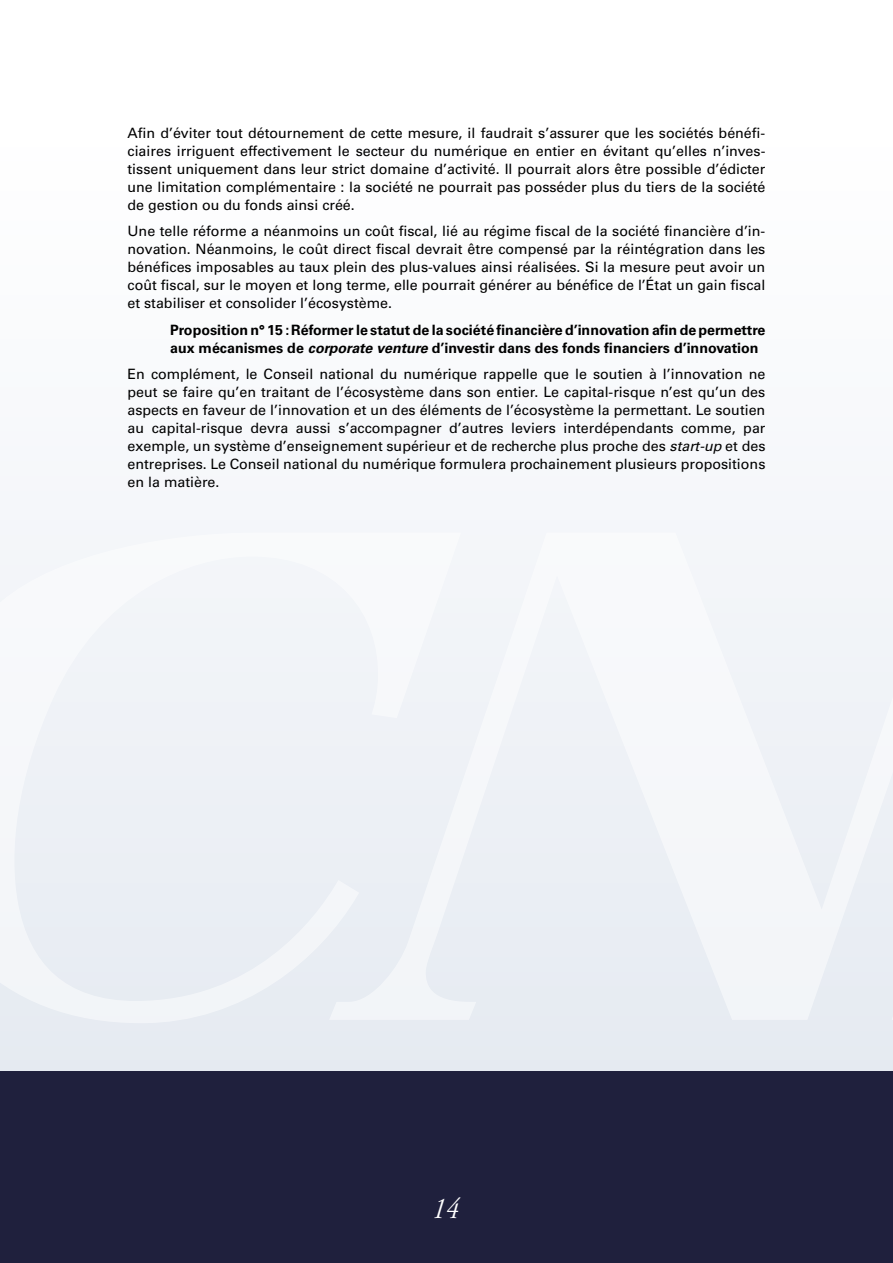
<style>
.page{position:relative;width:893px;height:1263px;background:#fff}
.page>*{position:absolute;margin:0;border:0;box-sizing:border-box;transform-origin:0 0}
.t1{font:italic 300 condensed 30px "Garamond LT";color:#fff}
.t2{font:14.25px/18px "Univers LT";color:#000;text-align:justify}
.t3{font:700 14.25px/18px "Univers LT";color:#000}
.s1{font-style:italic}
</style>
<div class="page">
<svg style="left:0;top:520px;width:893px;height:551px"></svg>
<div style="left:0;top:1071px;width:893px;height:192px;background:#1f203d"></div>
<svg style="left:0;top:533px;width:461px;height:490px;fill:#eff2f6"></svg>
<svg style="left:329px;top:533px;width:564px;height:487px;fill:#f1f3f8"></svg>
<p class="t2" style="left:128px;top:124px;width:639px">Afin d’éviter tout détournement de cette mesure, il faudrait s’assurer que les sociétés bénéfi&shy;ciaires irriguent effectivement le secteur du numérique en entier en évitant qu’elles n’inves&shy;tissent uniquement dans leur strict domaine d’activité. Il pourrait alors être possible d’édicter une limitation complémentaire : la société ne pourrait pas posséder plus du tiers de la société de gestion ou du fonds ainsi créé.</p>
<p class="t2" style="left:128px;top:222px;width:639px">Une telle réforme a néanmoins un coût fiscal, lié au régime fiscal de la société financière d’in&shy;novation. Néanmoins, le coût direct fiscal devrait être compensé par la réintégration dans les bénéfices imposables au taux plein des plus-values ainsi réalisées. Si la mesure peut avoir un coût fiscal, sur le moyen et long terme, elle pourrait générer au bénéfice de l’État un gain fiscal et stabiliser et consolider l’écosystème.</p>
<p class="t3" style="left:170px;top:321px;width:597px">Proposition n° 15 : Réformer le statut de la société financière d’innovation afin de permettre aux mécanismes de <span class="s1">corporate venture</span> d’investir dans des fonds financiers d’innovation</p>
<p class="t2" style="left:128px;top:365px;width:639px">En complément, le Conseil national du numérique rappelle que le soutien à l’innovation ne peut se faire qu’en traitant de l’écosystème dans son entier. Le capital-risque n’est qu’un des aspects en faveur de l’innovation et un des éléments de l’écosystème la permettant. Le soutien au capital-risque devra aussi s’accompagner d’autres leviers interdépendants comme, par exemple, un système d’enseignement supérieur et de recherche plus proche des <span class="s1">start-up</span> et des entreprises. Le Conseil national du numérique formulera prochainement plusieurs propositions en la matière.</p>
<h1 class="t1" style="left:433px;top:1192px;width:28px">14</h1>
</div>
